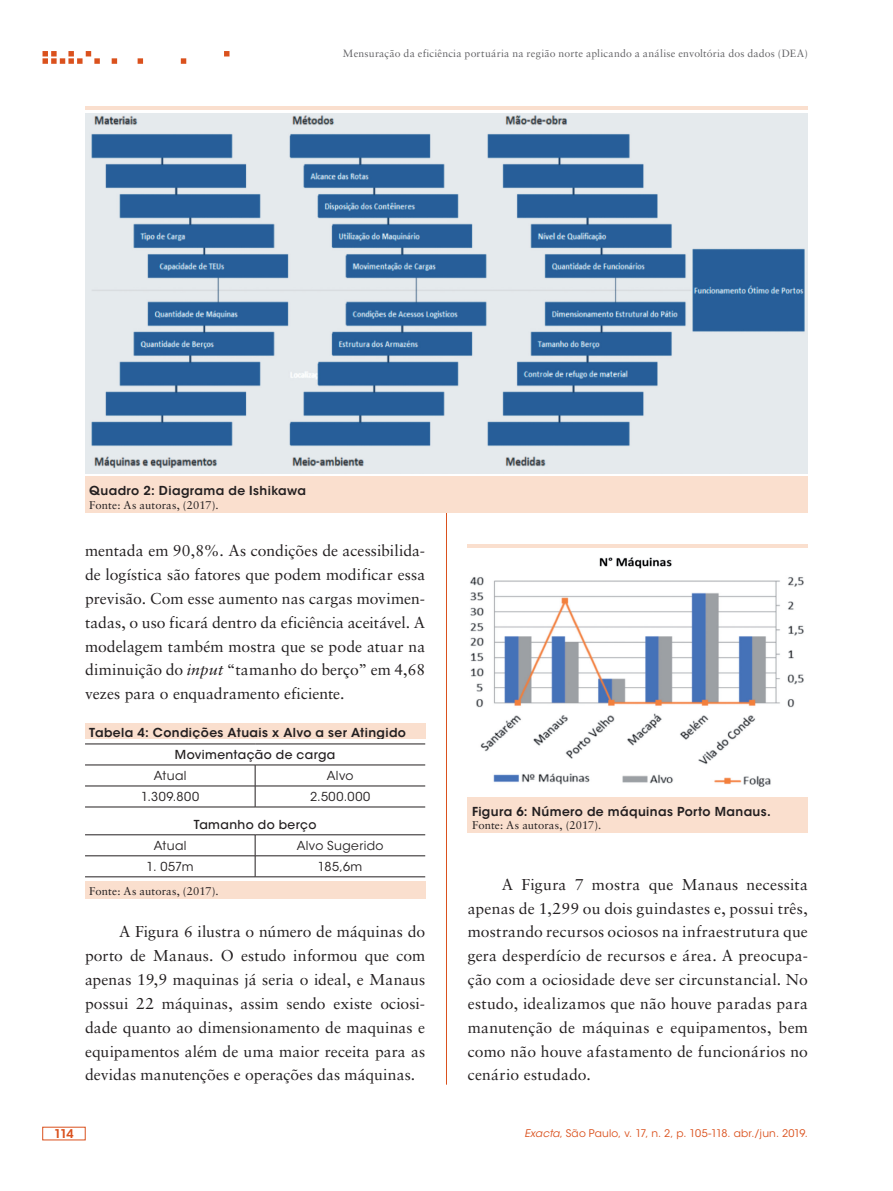
<style>
.page{position:relative;width:893px;height:1191px;background:#fff}
.page>*{position:absolute;margin:0;border:0;box-sizing:border-box;transform-origin:0 0}
.ex_Normal{font:15.75px/23.9px "Sabon LT Std";letter-spacing:.005em;color:#231f20;text-align:justify}
.ex_Tabela_-_titulo{font:600 12.3px "ITC Avant Garde Std";letter-spacing:.03em;color:#231f20}
.t1{font:12.3px "ITC Avant Garde Std";letter-spacing:.03em;color:#231f20}
.t2{font:500 12.3px/21px "ITC Avant Garde Std";letter-spacing:.03em;color:#231f20}
.t3{font:600 12px "ITC Avant Garde Std";color:#da511d}
.ex_Tabela_-_nota{font:11.25px "Sabon LT Std";letter-spacing:.005em;color:#231f20}
.t4{font:10.5px "Sabon LT Std";letter-spacing:.02em;color:#636366}
.t5{font:10.5px "ITC Avant Garde Std";letter-spacing:.02em;color:#da511d}
.s1{font-style:italic}
.s2{font-weight:400}
</style>
<div class="page">
<hr style="left:446px;top:106px;width:1px;height:978px;background:#da511d">
<svg style="left:43px;top:51px;width:186px;height:13px"></svg>
<div style="left:85px;top:723px;width:340px;height:176px;background:#fadfce"></div>
<div style="left:85px;top:739px;width:340px;height:142px;background:#fff"></div>
<hr style="left:85px;top:743px;width:170px;height:1px;background:#231f20">
<hr style="left:255px;top:743px;width:170px;height:1px;background:#231f20">
<hr style="left:85px;top:764px;width:170px;height:1px;background:#231f20">
<hr style="left:255px;top:764px;width:170px;height:1px;background:#231f20">
<hr style="left:85px;top:785px;width:170px;height:1px;background:#231f20">
<hr style="left:255px;top:785px;width:170px;height:1px;background:#231f20">
<svg style="left:255px;top:765px;width:1px;height:41px"></svg>
<hr style="left:85px;top:806px;width:170px;height:1px;background:#231f20">
<hr style="left:255px;top:806px;width:170px;height:1px;background:#231f20">
<hr style="left:85px;top:834px;width:170px;height:1px;background:#231f20">
<hr style="left:255px;top:834px;width:170px;height:1px;background:#231f20">
<hr style="left:85px;top:855px;width:170px;height:1px;background:#231f20">
<hr style="left:255px;top:855px;width:170px;height:1px;background:#231f20">
<svg style="left:255px;top:835px;width:1px;height:41px"></svg>
<hr style="left:85px;top:876px;width:170px;height:1px;background:#231f20">
<hr style="left:255px;top:876px;width:170px;height:1px;background:#231f20">
<div style="left:85px;top:106px;width:723px;height:407px;background:#fadfce"></div>
<img style="left:85px;top:113px;width:723px;height:361px">
<div style="left:468px;top:544px;width:340px;height:289px;background:#fadfce"></div>
<img style="left:468px;top:549px;width:340px;height:247px">
<p class="t4" style="left:343px;top:47px;width:466px">Mensuração da eficiência portuária na região norte aplicando a análise envoltória dos dados (DEA)</p>
<p class="ex_Tabela_-_titulo" style="left:89px;top:483px;width:218px">Quadro 2: Diagrama de Ishikawa</p>
<p class="ex_Tabela_-_nota" style="left:89px;top:498px;width:131px">Fonte: As autoras, (2017).</p>
<p class="ex_Normal" style="left:85px;top:539px;width:342px">mentada em 90,8%. As condições de acessibilida&shy;de logística são fatores que podem modificar essa previsão. Com esse aumento nas cargas movimen&shy;tadas, o uso ficará dentro da eficiência aceitável. A modelagem também mostra que se pode atuar na diminuição do <span class="s1">input</span> “tamanho do berço” em 4,68 vezes para o enquadramento eficiente.</p>
<p class="ex_Tabela_-_titulo" style="left:89px;top:724px;width:318px">Tabela 4: Condições Atuais x Alvo a ser Atingido</p>
<p class="t2" style="left:154px;top:744px;width:183px;text-indent:21px">Movimentação de carga<br><span class="s2">Atual</span></p>
<p class="t1" style="left:327px;top:768px;width:28px">Alvo</p>
<p class="t1" style="left:141px;top:789px;width:59px">1.309.800</p>
<p class="t1" style="left:310px;top:789px;width:62px">2.500.000</p>
<p class="t2" style="left:194px;top:814px;width:124px">Tamanho do berço</p>
<p class="t1" style="left:154px;top:838px;width:34px">Atual</p>
<p class="t1" style="left:297px;top:838px;width:88px">Alvo Sugerido</p>
<p class="t1" style="left:147px;top:859px;width:48px">1. 057m</p>
<p class="t1" style="left:318px;top:859px;width:46px">185,6m</p>
<p class="ex_Tabela_-_nota" style="left:89px;top:884px;width:131px">Fonte: As autoras, (2017).</p>
<p class="ex_Normal" style="left:85px;top:920px;width:342px;text-indent:34px">A Figura 6 ilustra o número de máquinas do porto de Manaus. O estudo informou que com apenas 19,9 maquinas já seria o ideal, e Manaus possui 22 máquinas, assim sendo existe ociosi&shy;dade quanto ao dimensionamento de maquinas e equipamentos além de uma maior receita para as devidas manutenções e operações das máquinas.</p>
<p class="ex_Tabela_-_titulo" style="left:472px;top:803px;width:300px">Figura 6: Número de máquinas Porto Manaus.</p>
<p class="ex_Tabela_-_nota" style="left:472px;top:818px;width:131px">Fonte: As autoras, (2017).</p>
<p class="ex_Normal" style="left:468px;top:872px;width:342px;text-indent:34px">A Figura 7 mostra que Manaus necessita apenas de 1,299 ou dois guindastes e, possui três, mostrando recursos ociosos na infraestrutura que gera desperdício de recursos e área. A preocupa&shy;ção com a ociosidade deve ser circunstancial. No estudo, idealizamos que não houve paradas para manutenção de máquinas e equipamentos, bem como não houve afastamento de funcionários no cenário estudado.</p>
<p class="t3" style="left:54px;top:1126px;width:21px">114</p>
<p class="t5" style="left:524px;top:1127px;width:285px"><span class="s1">Exacta</span>, São Paulo, v. 17, n. 2, p. 105-118. abr./jun. 2019.</p>
</div>
